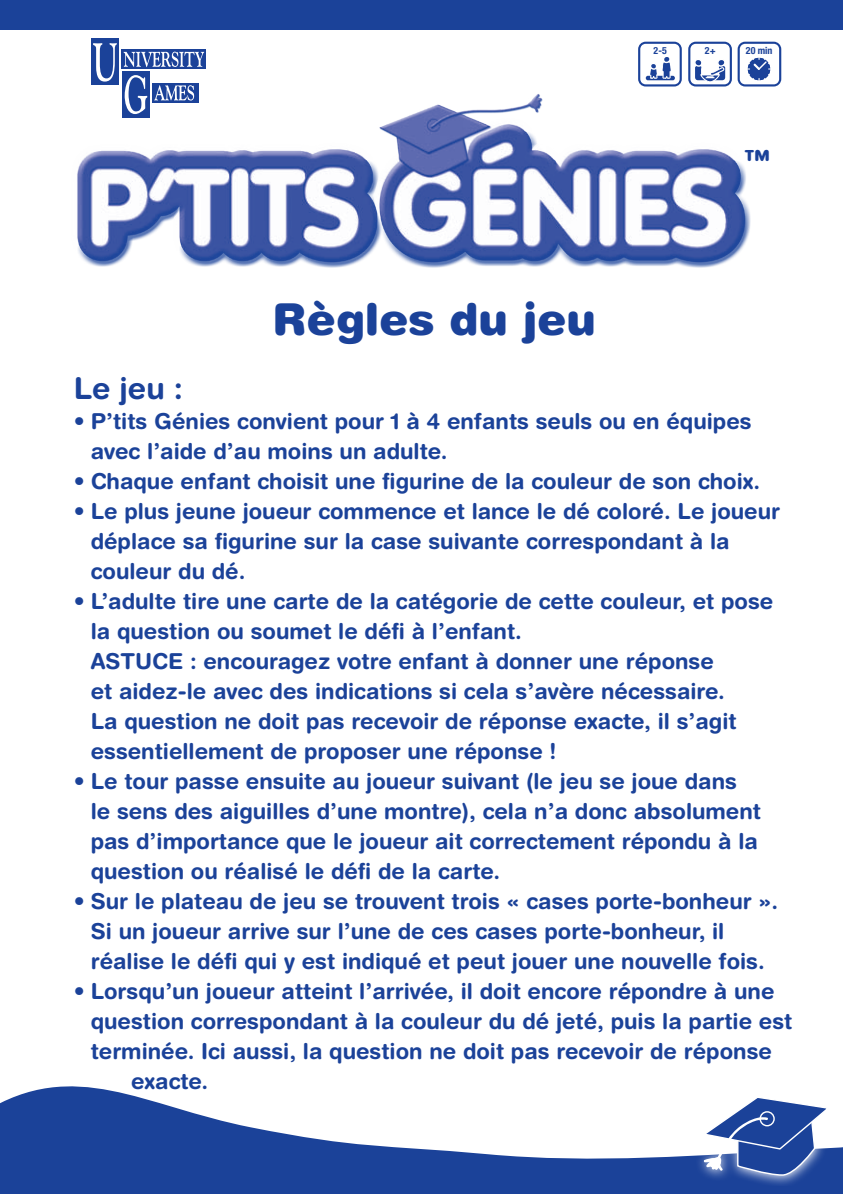
<style>
.page{position:relative;width:843px;height:1194px;background:#fff}
.page>*{position:absolute;margin:0;border:0;box-sizing:border-box;transform-origin:0 0}
.t1{font:900 44px "Helvetica Rounded";color:#1b4299}
.t2{font:700 30px "Helvetica Rounded";color:#1b4299}
.t3{font:700 26.4px "Helvetica Rounded";color:#1b4299}
.t4{font:700 22px/30px "Helvetica Rounded";color:#1b4299}
.t5{font:700 condensed 9.8px "Helvetica Neue";color:#1b4299}
</style>
<div class="page">
<img style="left:77px;top:76px;width:705px;height:192px">
<svg style="left:0;top:1086px;width:842px;height:108px;fill:#1b4299"></svg>
<svg style="left:688px;top:42px;width:43px;height:45px"></svg>
<svg style="left:690px;top:44px;width:39px;height:40px"></svg>
<svg style="left:638px;top:42px;width:43px;height:45px"></svg>
<svg style="left:640px;top:44px;width:39px;height:40px"></svg>
<svg style="left:737px;top:42px;width:44px;height:45px"></svg>
<svg style="left:739px;top:44px;width:40px;height:40px"></svg>
<div style="left:0;top:0;width:842px;height:30px;background:#1b4299"></div>
<div style="left:121px;top:72px;width:28px;height:46px;background:#1b4299"></div>
<div style="left:91px;top:38px;width:28px;height:46px;background:#1b4299"></div>
<svg style="left:122px;top:50px;width:84px;height:19px"></svg>
<svg style="left:123px;top:52px;width:81px;height:15px"></svg>
<svg style="left:93px;top:43px;width:24px;height:39px"></svg>
<div style="left:152px;top:83px;width:47px;height:19px;background:#1b4299"></div>
<svg style="left:125px;top:75px;width:22px;height:39px"></svg>
<svg style="left:154px;top:85px;width:40px;height:16px"></svg>
<svg style="left:692px;top:1086px;width:145px;height:100px"></svg>
<svg style="left:702px;top:1096px;width:129px;height:80px"></svg>
<svg style="left:839px;top:1191px;width:4px;height:3px"></svg>
<p class="t5" style="left:653px;top:44px;width:15px">2-5</p>
<p class="t5" style="left:704px;top:44px;width:12px">2+</p>
<p class="t5" style="left:745px;top:44px;width:28px">20 min</p>
<h1 class="t1" style="left:272px;top:291px;width:325px">Règles du jeu</h1>
<p class="t3" style="left:744px;top:143px;width:28px">™</p>
<h2 class="t2" style="left:74px;top:370px;width:111px">Le jeu :</h2>
<p class="t4" style="left:91px;top:405px;width:662px;text-indent:-17px">• P’tits Génies convient pour 1 à 4 enfants seuls ou en équipes avec l’aide d’au moins un adulte.</p>
<p class="t4" style="left:74px;top:465px;width:688px">• Chaque enfant choisit une figurine de la couleur de son choix.</p>
<p class="t4" style="left:91px;top:495px;width:690px;text-indent:-17px">• Le plus jeune joueur commence et lance le dé coloré. Le joueur déplace sa figurine sur la case suivante correspondant à la couleur du dé.</p>
<p class="t4" style="left:91px;top:585px;width:684px;text-indent:-17px">• L’adulte tire une carte de la catégorie de cette couleur, et pose la question ou soumet le défi à l’enfant.<br>ASTUCE : encouragez votre enfant à donner une réponse<br>et aidez-le avec des indications si cela s’avère nécessaire.<br>La question ne doit pas recevoir de réponse exacte, il s’agit essentiellement de proposer une réponse !</p>
<p class="t4" style="left:91px;top:765px;width:671px;text-indent:-17px">• Le tour passe ensuite au joueur suivant (le jeu se joue dans le sens des aiguilles d’une montre), cela n’a donc absolument pas d’importance que le joueur ait correctement répondu à la question ou réalisé le défi de la carte.</p>
<p class="t4" style="left:91px;top:885px;width:689px;text-indent:-17px">• Sur le plateau de jeu se trouvent trois « cases porte-bonheur ».<br>Si un joueur arrive sur l’une de ces cases porte-bonheur, il réalise le défi qui y est indiqué et peut jouer une nouvelle fois.</p>
<p class="t4" style="left:74px;top:975px;width:702px">• Lorsqu’un joueur atteint l’arrivée, il doit encore répondre à une</p>
<p class="t4" style="left:91px;top:1005px;width:703px">question correspondant à la couleur du dé jeté, puis la partie est</p>
<p class="t4" style="left:91px;top:1035px;width:682px">terminée. Ici aussi, la question ne doit pas recevoir de réponse</p>
<p class="t4" style="left:131px;top:1065px;width:79px">exacte.</p>
</div>
